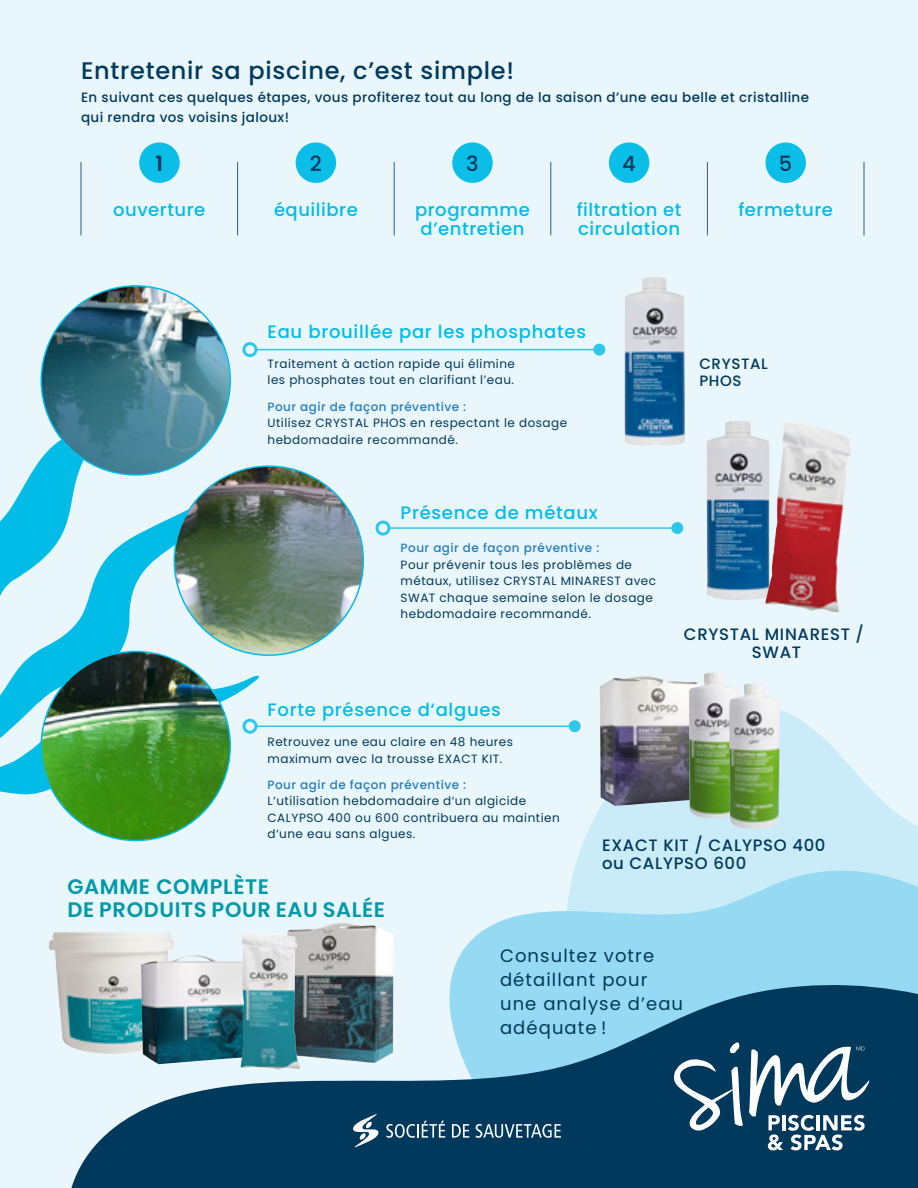
<style>
.page{position:relative;width:918px;height:1188px;background:#e9f7fc}
.page>*{position:absolute;margin:0;border:0;box-sizing:border-box;transform-origin:0 0}
.surnom{font:500 24px "Poppins";letter-spacing:.03em;color:#00395c}
.surnom-2{font:600 21px/22.5px "Poppins";letter-spacing:.03em;color:#0099a9}
.surnom-3{font:500 21px "Poppins";color:#00395c}
.surnom-4{font:600 21px "Poppins";color:#00395c}
.surnom-5{font:500 18px/19.5px "Poppins";letter-spacing:.03em;color:#02bce8;text-align:center}
.surnom-6{font:18px/24px "Poppins";letter-spacing:.06em;color:#00395c}
.surnom-7{font:500 16.5px/18px "Poppins";letter-spacing:.04em;color:#00395c;text-align:center}
.surnom-8{font:500 15px/16.5px "Poppins";letter-spacing:.04em;color:#00395c}
.surnom-9{font:500 13.5px/19.5px "Poppins";letter-spacing:.03em;color:#00395c}
.surnom-10{font:12px/16.5px "Poppins";letter-spacing:.04em;color:#00395c}
.s1{font-weight:500;color:#227dc2}
</style>
<div class="page">
<svg style="left:568px;top:710px;width:350px;height:155px;fill:#caebf8"></svg>
<svg style="left:453px;top:865px;width:465px;height:105px;background:#ace1f5"></svg>
<svg style="left:148px;top:486px;width:78px;height:185px"></svg>
<svg style="left:0;top:671px;width:259px;height:129px"></svg>
<svg style="left:0;top:402px;width:148px;height:296px"></svg>
<svg style="left:71px;top:970px;width:847px;height:218px;background:#3c718f"></svg>
<svg style="left:350px;top:1114px;width:95px;height:33px;background:#305e7a"></svg>
<svg style="left:452px;top:1124px;width:17px;height:14px"></svg>
<svg style="left:476px;top:1124px;width:85px;height:14px"></svg>
<svg style="left:730px;top:1042px;width:10px;height:11px"></svg>
<svg style="left:674px;top:1059px;width:69px;height:72px;background:#456f88"></svg>
<svg style="left:749px;top:1046px;width:120px;height:104px;background:#4d758d"></svg>
<img style="left:41px;top:286px;width:189px;height:189px;border-radius:94px">
<hr style="left:256px;top:349px;width:343px;height:1px;background:#02bce8">
<div style="left:242px;top:342px;width:15px;height:15px;border:3px solid #02bce8;border-radius:50%"></div>
<svg style="left:593px;top:344px;width:12px;height:12px"></svg>
<img style="left:625px;top:277px;width:60px;height:168px">
<img style="left:174px;top:466px;width:189px;height:189px;border-radius:94px">
<hr style="left:389px;top:527px;width:288px;height:2px;background:#02bce8">
<div style="left:376px;top:521px;width:15px;height:15px;border:3px solid #02bce8;border-radius:50%"></div>
<svg style="left:671px;top:522px;width:12px;height:12px"></svg>
<img style="left:706px;top:421px;width:59px;height:179px">
<img style="left:765px;top:423px;width:87px;height:190px">
<img style="left:41px;top:652px;width:189px;height:189px;border-radius:94px">
<hr style="left:256px;top:725px;width:319px;height:2px;background:#02bce8">
<div style="left:242px;top:719px;width:15px;height:15px;border:3px solid #02bce8;border-radius:50%"></div>
<svg style="left:569px;top:720px;width:12px;height:12px"></svg>
<img style="left:600px;top:676px;width:89px;height:130px">
<img style="left:689px;top:672px;width:40px;height:147px">
<img style="left:729px;top:683px;width:51px;height:146px">
<div style="left:139px;top:142px;width:41px;height:41px;background:#0bbee8;border-radius:50%"></div>
<div style="left:296px;top:142px;width:40px;height:41px;background:#0bbee8;border-radius:50%"></div>
<div style="left:452px;top:142px;width:41px;height:41px;background:#0bbee8;border-radius:50%"></div>
<div style="left:609px;top:142px;width:40px;height:41px;background:#0bbee8;border-radius:50%"></div>
<div style="left:765px;top:142px;width:41px;height:41px;background:#0bbee8;border-radius:50%"></div>
<hr style="left:81px;top:162px;width:1px;height:73px;background:#00395c">
<hr style="left:237px;top:162px;width:1px;height:73px;background:#00395c">
<hr style="left:394px;top:162px;width:1px;height:73px;background:#00395c">
<hr style="left:550px;top:162px;width:1px;height:73px;background:#00395c">
<hr style="left:707px;top:162px;width:1px;height:73px;background:#00395c">
<hr style="left:864px;top:162px;width:1px;height:73px;background:#00395c">
<img style="left:287px;top:922px;width:107px;height:141px">
<img style="left:49px;top:932px;width:125px;height:122px">
<img style="left:141px;top:955px;width:99px;height:109px">
<img style="left:240px;top:932px;width:60px;height:138px">
<p class="surnom" style="left:81px;top:57px;width:435px">Entretenir sa piscine, c’est simple!</p>
<p class="surnom-9" style="left:81px;top:88px;width:730px">En suivant ces quelques étapes, vous profiterez tout au long de la saison d’une eau belle et cristalline qui rendra vos voisins jaloux!</p>
<p class="surnom-3" style="left:310px;top:152px;width:14px">2</p>
<p class="surnom-5" style="left:274px;top:200px;width:85px">équilibre</p>
<p class="surnom-3" style="left:466px;top:152px;width:14px">3</p>
<p class="surnom-5" style="left:415px;top:200px;width:116px">programme d’entretien</p>
<p class="surnom-3" style="left:779px;top:152px;width:15px">5</p>
<p class="surnom-5" style="left:738px;top:200px;width:96px">fermeture</p>
<p class="surnom-4" style="left:155px;top:152px;width:9px">1</p>
<p class="surnom-5" style="left:113px;top:200px;width:94px">ouverture</p>
<p class="surnom-3" style="left:622px;top:152px;width:15px">4</p>
<p class="surnom-5" style="left:577px;top:200px;width:106px;text-align:left">filtration et circulation</p>
<p class="surnom-5" style="left:268px;top:322px;width:320px">Eau brouillée par les phosphates</p>
<p class="surnom-10" style="left:268px;top:356px;width:249px">Traitement à action rapide qui élimine les phosphates tout en clarifiant l’eau.</p>
<p class="surnom-10" style="left:268px;top:398px;width:301px"><span class="s1">Pour agir de façon préventive :<br></span>Utilisez CRYSTAL PHOS en respectant le dosage hebdomadaire recommandé.</p>
<p class="surnom-5" style="left:401px;top:503px;width:199px">Présence de métaux</p>
<p class="surnom-10" style="left:401px;top:540px;width:257px"><span class="s1">Pour agir de façon préventive :<br></span>Pour prévenir tous les problèmes de métaux, utilisez CRYSTAL MINAREST avec SWAT chaque semaine selon le dosage hebdomadaire recommandé.</p>
<p class="surnom-8" style="left:699px;top:356px;width:70px">CRYSTAL<br>PHOS</p>
<p class="surnom-7" style="left:684px;top:625px;width:182px">CRYSTAL MINAREST /<br>SWAT</p>
<p class="surnom-5" style="left:268px;top:700px;width:235px">Forte présence d‘algues</p>
<p class="surnom-10" style="left:268px;top:734px;width:247px">Retrouvez une eau claire en 48 heures maximum avec la trousse EXACT KIT.</p>
<p class="surnom-10" style="left:268px;top:776px;width:294px"><span class="s1">Pour agir de façon préventive :<br></span>L‘utilisation hebdomadaire d‘un algicide CALYPSO 400 ou 600 contribuera au maintien d‘une eau sans algues.</p>
<p class="surnom-2" style="left:68px;top:876px;width:319px">GAMME COMPLÈTE<br>DE PRODUITS POUR EAU SALÉE</p>
<p class="surnom-7" style="left:602px;top:836px;width:225px;text-align:left">EXACT KIT / CALYPSO 400 ou CALYPSO 600</p>
<p class="surnom-6" style="left:500px;top:944px;width:185px">Consultez votre détaillant pour une analyse d’eau adéquate !</p>
</div>
